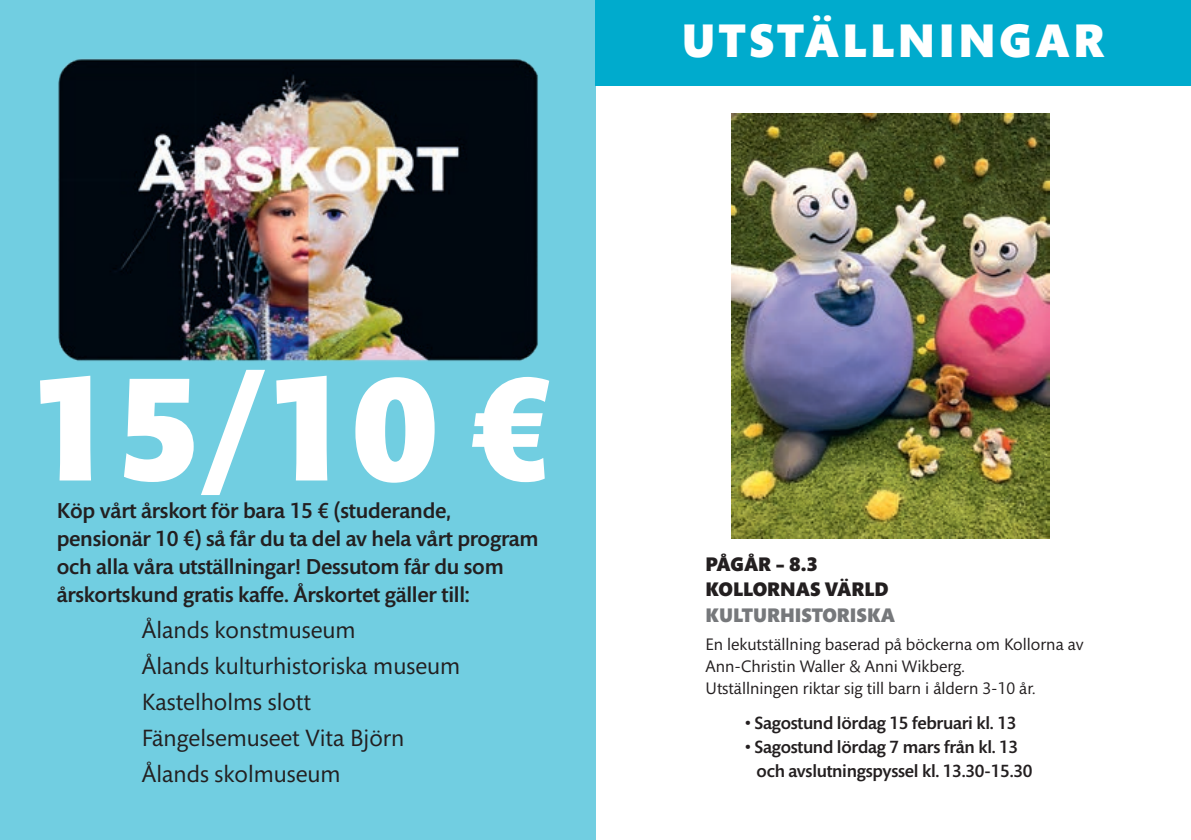
<style>
.page{position:relative;width:1191px;height:840px;background:#fff}
.page>*{position:absolute;margin:0;border:0;box-sizing:border-box;transform-origin:0 0}
.t1{font:900 150px "Mundo Sans Std";color:#fff}
.t2{font:900 48px "Mundo Sans Std";letter-spacing:.075em;color:#fff}
.t3{font:24px/36px "Mundo Sans Std";color:#231f20}
.t4{font:500 22px/28px "Mundo Sans Std";letter-spacing:-.01em;color:#231f20}
.t5{font:900 20px/25.6px "Mundo Sans Std";color:#231f20}
.t6{font:900 20px "Mundo Sans Std";color:#76787b}
.t7{font:500 18px/24px "Mundo Sans Std";letter-spacing:-.015em;color:#231f20}
.t8{font:17px/22px "Mundo Sans Std";color:#231f20}
</style>
<div class="page">
<div style="left:0;top:0;width:595px;height:839px;background:#71cee1"></div>
<img style="left:58px;top:59px;width:480px;height:302px">
<img style="left:731px;top:113px;width:318px;height:425px">
<div style="left:595px;top:0;width:596px;height:85px;background:#00abcd"></div>
<h1 class="t1" style="left:28px;top:347px;width:529px">15/10 €</h1>
<p class="t4" style="left:57px;top:497px;width:483px">Köp vårt årskort för bara 15 € (studerande, pensionär 10 €) så får du ta del av hela vårt program och alla våra utställningar! Dessutom får du som årskortskund gratis kaffe. Årskortet gäller till:</p>
<p class="t3" style="left:142px;top:612px;width:320px">Ålands konstmuseum<br>Ålands kulturhistoriska museum<br>Kastelholms slott<br>Fängelsemuseet Vita Björn<br>Ålands skolmuseum</p>
<h2 class="t2" style="left:681px;top:14px;width:424px">UTSTÄLLNINGAR</h2>
<p class="t5" style="left:705px;top:551px;width:185px">PÅGÅR – 8.3<br>KOLLORNAS VÄRLD</p>
<p class="t6" style="left:705px;top:604px;width:191px">KULTURHISTORISKA</p>
<p class="t8" style="left:705px;top:633px;width:379px">En lekutställning baserad på böckerna om Kollorna av<br>Ann-Christin Waller &amp; Anni Wikberg.<br>Utställningen riktar sig till barn i åldern 3-10 år.</p>
<p class="t7" style="left:745px;top:711px;width:273px">• Sagostund lördag 15 februari kl. 13</p>
<p class="t7" style="left:756px;top:735px;width:277px;text-indent:-11px">• Sagostund lördag 7 mars från kl. 13 och avslutningspyssel kl. 13.30-15.30</p>
</div>
